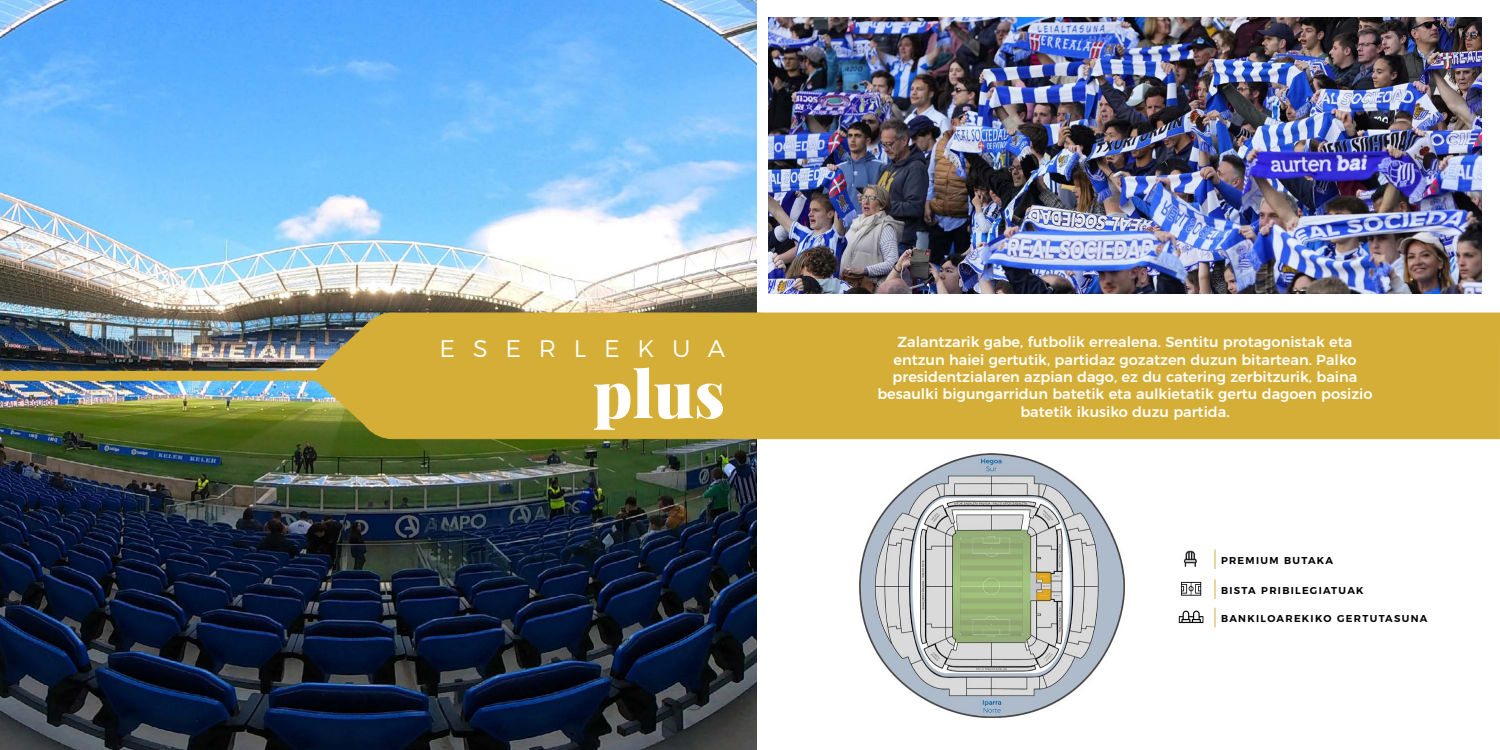
<style>
.page{position:relative;width:1500px;height:750px;background:#fff}
.page>*{position:absolute;margin:0;border:0;box-sizing:border-box;transform-origin:0 0}
.t1{font:900 65px "Playfair Display";color:#fff}
.t2{font:300 24px "Montserrat";letter-spacing:.74em;color:#fff}
.t3{font:500 14.5px/17.4px "Montserrat";color:#fff;text-align:center}
.t4{font:600 10px "Montserrat";letter-spacing:.13em;color:#000}
</style>
<div class="page">
<svg style="left:1214px;top:550px;width:2px;height:19px"></svg>
<hr style="left:1214px;top:579px;width:2px;height:20px;background:#d4ae36">
<svg style="left:1214px;top:608px;width:2px;height:19px"></svg>
<img style="left:1181px;top:581px;width:21px;height:15px">
<img style="left:1178px;top:610px;width:26px;height:14px">
<div style="left:762px;top:313px;width:738px;height:126px;background:#d4ae36"></div>
<img style="left:859px;top:454px;width:266px;height:263px">
<img style="left:1183px;top:550px;width:14px;height:16px">
<img style="left:768px;top:18px;width:714px;height:276px">
<img style="left:0;top:0;width:757px;height:750px">
<div style="left:357px;top:313px;width:435px;height:126px;background:#d4ae36;border-radius:36px"></div>
<div style="left:357px;top:313px;width:435px;height:126px;border:1px solid #d4ae36;border-radius:36px"></div>
<div style="left:0;top:371px;width:357px;height:10px;background:#d4ae36"></div>
<img style="left:310px;top:322px;width:60px;height:108px">
<h2 class="t2" style="left:440px;top:329px;width:287px">ESERLEKUA</h2>
<h1 class="t1" style="left:593px;top:352px;width:134px">plus</h1>
<p class="t3" style="left:877px;top:332px;width:497px">Zalantzarik gabe, futbolik errealena. Sentitu protagonistak eta entzun haiei gertutik, partidaz gozatzen duzun bitartean. Palko presidentzialaren azpian dago, ez du catering zerbitzurik, baina besaulki bigungarridun batetik eta aulkietatik gertu dagoen posizio batetik ikusiko duzu partida.</p>
<p class="t4" style="left:1221px;top:553px;width:114px">PREMIUM BUTAKA</p>
<p class="t4" style="left:1221px;top:582px;width:144px">BISTA PRIBILEGIATUAK</p>
<p class="t4" style="left:1221px;top:611px;width:208px">BANKILOAREKIKO GERTUTASUNA</p>
</div>
